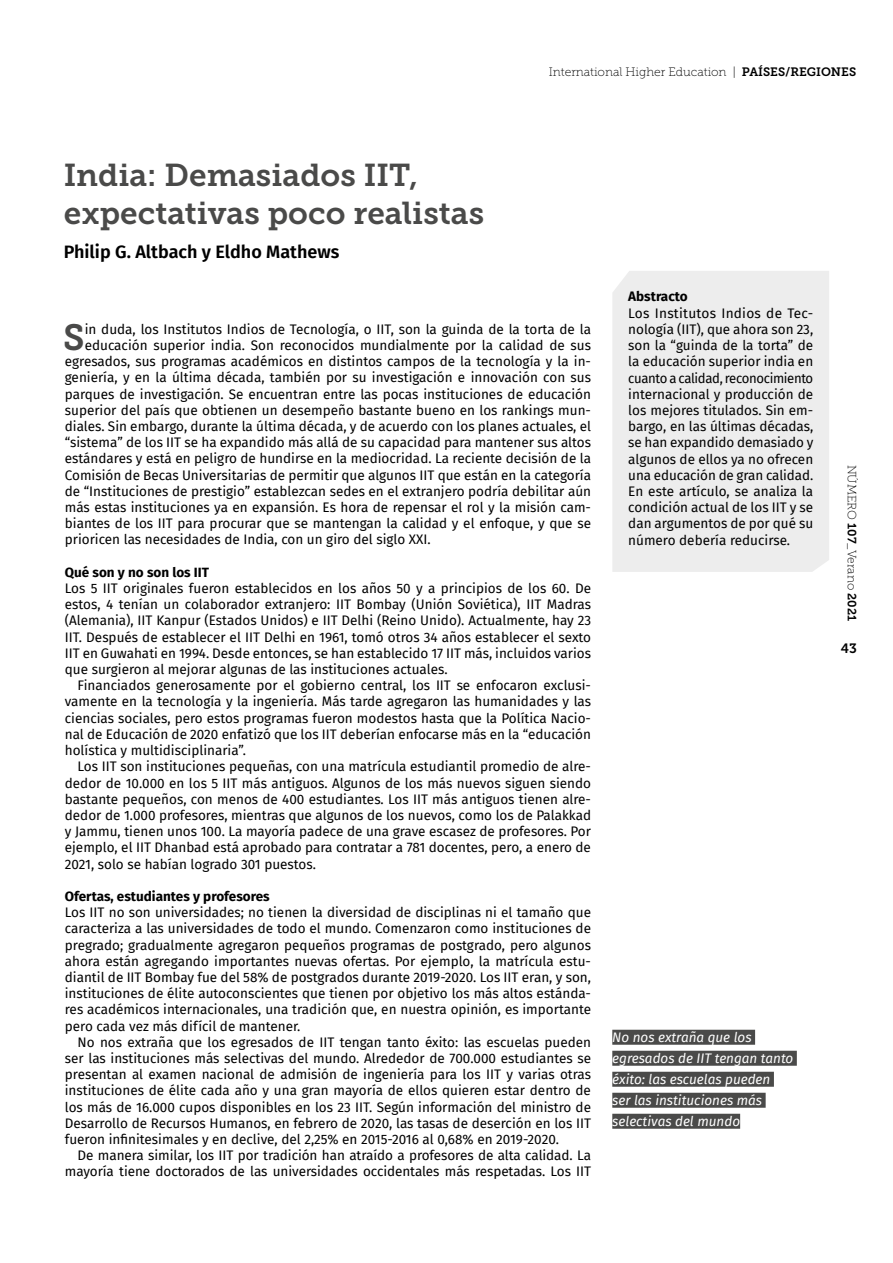
<style>
.page{position:relative;width:893px;height:1263px;background:#fff}
.page>*{position:absolute;margin:0;border:0;box-sizing:border-box;transform-origin:0 0}
.texto_capitular{font:36.3px "Museo Slab 700";color:#4a4a49}
.Titulo{font:31.5px/37.8px "Museo Slab 700";color:#4a4a49}
.autores{font:600 18px "Fira Sans";color:#000}
.Texto_central{font:13.5px/16.2px "Fira Sans";letter-spacing:-.005em;color:#000;text-align:justify}
.texto_capitular-2{font:13.5px "Fira Sans";color:#000}
.texto_central_2{font:13.5px/16.2px "Fira Sans";color:#000;text-align:justify}
.ABSTRACTO{font:13.5px/16.2px "Fira Sans";color:#000;text-align:justify}
.destacado{font:italic 13.5px/21px "Fira Sans";color:#fff}
.Subtitulo{font:700 13.5px "Fira Sans";color:#000}
.ABSTRACTO-2{font:700 13.5px "Fira Sans";color:#000}
.t1{font:13.5px "Museo Slab 700";color:#000}
.t2{font:12.15px "Museo Slab 100";color:#000}
.t3{font:12px "Museo Slab 100";color:#000}
.s1{font-family:"Museo Slab 700"}
</style>
<div class="page">
<div style="left:612px;top:271px;width:217px;height:301px;background:#ededed"></div>
<div style="left:612px;top:1030px;width:143px;height:15px;background:#4a4a49"></div>
<div style="left:612px;top:1051px;width:185px;height:15px;background:#4a4a49"></div>
<div style="left:612px;top:1072px;width:162px;height:15px;background:#4a4a49"></div>
<div style="left:612px;top:1093px;width:154px;height:15px;background:#4a4a49"></div>
<div style="left:612px;top:1114px;width:128px;height:15px;background:#4a4a49"></div>
<p class="Titulo" style="left:64px;top:156px;width:422px">India: Demasiados IIT, expectativas poco realistas</p>
<p class="autores" style="left:64px;top:237px;width:277px">Philip G. Altbach y Eldho Mathews</p>
<p class="t2" style="left:549px;top:66px;width:309px">International Higher Education | <span class="s1">PAÍSES/REGIONES</span></p>
<p class="texto_capitular" style="left:63px;top:317px;width:23px">S</p>
<p class="texto_capitular-2" style="left:85px;top:319px;width:508px">in duda, los Institutos Indios de Tecnología, o IIT, son la guinda de la torta de la</p>
<p class="texto_capitular-2" style="left:85px;top:335px;width:508px">educación superior india. Son reconocidos mundialmente por la calidad de sus</p>
<p class="texto_capitular-2" style="left:65px;top:351px;width:528px">egresados, sus programas académicos en distintos campos de la tecnología y la in-</p>
<p class="texto_capitular-2" style="left:65px;top:367px;width:528px">geniería, y en la última década, también por su investigación e innovación con sus</p>
<p class="texto_capitular-2" style="left:65px;top:384px;width:528px">parques de investigación. Se encuentran entre las pocas instituciones de educación</p>
<p class="texto_capitular-2" style="left:65px;top:400px;width:528px">superior del país que obtienen un desempeño bastante bueno en los rankings mun-</p>
<p class="texto_capitular-2" style="left:65px;top:416px;width:528px">diales. Sin embargo, durante la última década, y de acuerdo con los planes actuales, el</p>
<p class="texto_capitular-2" style="left:65px;top:432px;width:528px">“sistema” de los IIT se ha expandido más allá de su capacidad para mantener sus altos</p>
<p class="texto_capitular-2" style="left:65px;top:448px;width:528px">estándares y está en peligro de hundirse en la mediocridad. La reciente decisión de la</p>
<p class="texto_capitular-2" style="left:65px;top:465px;width:528px">Comisión de Becas Universitarias de permitir que algunos IIT que están en la categoría</p>
<p class="texto_capitular-2" style="left:65px;top:481px;width:528px">de “Instituciones de prestigio” establezcan sedes en el extranjero podría debilitar aún</p>
<p class="texto_capitular-2" style="left:65px;top:497px;width:528px">más estas instituciones ya en expansión. Es hora de repensar el rol y la misión cam-</p>
<p class="texto_capitular-2" style="left:65px;top:513px;width:528px">biantes de los IIT para procurar que se mantengan la calidad y el enfoque, y que se</p>
<p class="texto_capitular-2" style="left:65px;top:529px;width:367px">prioricen las necesidades de India, con un giro del siglo XXI.</p>
<p class="Subtitulo" style="left:65px;top:561px;width:146px">Qué son y no son los IIT</p>
<p class="texto_central_2" style="left:65px;top:580px;width:528px">Los 5 IIT originales fueron establecidos en los años 50 y a principios de los 60. De estos, 4 tenían un colaborador extranjero: IIT Bombay (Unión Soviética), IIT Madras (Alemania), IIT Kanpur (Estados Unidos) e IIT Delhi (Reino Unido). Actualmente, hay 23<br>IIT. Después de establecer el IIT Delhi en 1961, tomó otros 34 años establecer el sexto IIT en Guwahati en 1994. Desde entonces, se han establecido 17 IIT más, incluidos varios que surgieron al mejorar algunas de las instituciones actuales.</p>
<p class="Texto_central" style="left:65px;top:677px;width:528px;text-indent:13px">Financiados generosamente por el gobierno central, los IIT se enfocaron exclusi&shy;vamente en la tecnología y la ingeniería. Más tarde agregaron las humanidades y las ciencias sociales, pero estos programas fueron modestos hasta que la Política Nacio&shy;nal de Educación de 2020 enfatizó que los IIT deberían enfocarse más en la “educación holística y multidisciplinaria”.</p>
<p class="Texto_central" style="left:65px;top:758px;width:528px;text-indent:13px">Los IIT son instituciones pequeñas, con una matrícula estudiantil promedio de alre&shy;dedor de 10.000 en los 5 IIT más antiguos. Algunos de los más nuevos siguen siendo bastante pequeños, con menos de 400 estudiantes. Los IIT más antiguos tienen alre&shy;dedor de 1.000 profesores, mientras que algunos de los nuevos, como los de Palakkad y Jammu, tienen unos 100. La mayoría padece de una grave escasez de profesores. Por ejemplo, el IIT Dhanbad está aprobado para contratar a 781 docentes, pero, a enero de 2021, solo se habían logrado 301 puestos.</p>
<p class="Subtitulo" style="left:65px;top:885px;width:206px">Ofertas, estudiantes y profesores</p>
<p class="texto_central_2" style="left:65px;top:904px;width:528px">Los IIT no son universidades; no tienen la diversidad de disciplinas ni el tamaño que caracteriza a las universidades de todo el mundo. Comenzaron como instituciones de pregrado; gradualmente agregaron pequeños programas de postgrado, pero algunos ahora están agregando importantes nuevas ofertas. Por ejemplo, la matrícula estu&shy;diantil de IIT Bombay fue del 58% de postgrados durante 2019-2020. Los IIT eran, y son, instituciones de élite autoconscientes que tienen por objetivo los más altos estánda&shy;res académicos internacionales, una tradición que, en nuestra opinión, es importante pero cada vez más difícil de mantener.</p>
<p class="Texto_central" style="left:65px;top:1033px;width:528px;text-indent:13px">No nos extraña que los egresados de IIT tengan tanto éxito: las escuelas pueden ser las instituciones más selectivas del mundo. Alrededor de 700.000 estudiantes se presentan al examen nacional de admisión de ingeniería para los IIT y varias otras instituciones de élite cada año y una gran mayoría de ellos quieren estar dentro de los más de 16.000 cupos disponibles en los 23 IIT. Según información del ministro de Desarrollo de Recursos Humanos, en febrero de 2020, las tasas de deserción en los IIT fueron infinitesimales y en declive, del 2,25% en 2015-2016 al 0,68% en 2019-2020.</p>
<p class="Texto_central" style="left:65px;top:1147px;width:528px;text-align:right">De manera similar, los IIT por tradición han atraído a profesores de alta calidad. La mayoría tiene doctorados de las universidades occidentales más respetadas. Los IIT</p>
<p class="ABSTRACTO-2" style="left:628px;top:285px;width:61px">Abstracto</p>
<p class="ABSTRACTO" style="left:628px;top:304px;width:187px">Los Institutos Indios de Tec&shy;nología (IIT), que ahora son 23, son la “guinda de la torta” de la educación superior india en cuanto a calidad, reconocimiento internacional y producción de los mejores titulados. Sin em&shy;bargo, en las últimas décadas, se han expandido demasiado y algunos de ellos ya no ofrecen una educación de gran calidad.<br>En este artículo, se analiza la condición actual de los IIT y se dan argumentos de por qué su número debería reducirse.</p>
<p class="destacado" style="left:612px;top:1026px;width:183px">No nos extraña que los egresados de IIT tengan tanto éxito: las escuelas pueden<br>ser las instituciones más selectivas del mundo</p>
<p class="t3" style="left:858px;top:464px;width:158px;rotate:90deg">NÚMERO <span class="s1">107</span>_Verano <span class="s1">2021</span></p>
<p class="t1" style="left:841px;top:641px;width:18px">43</p>
</div>
